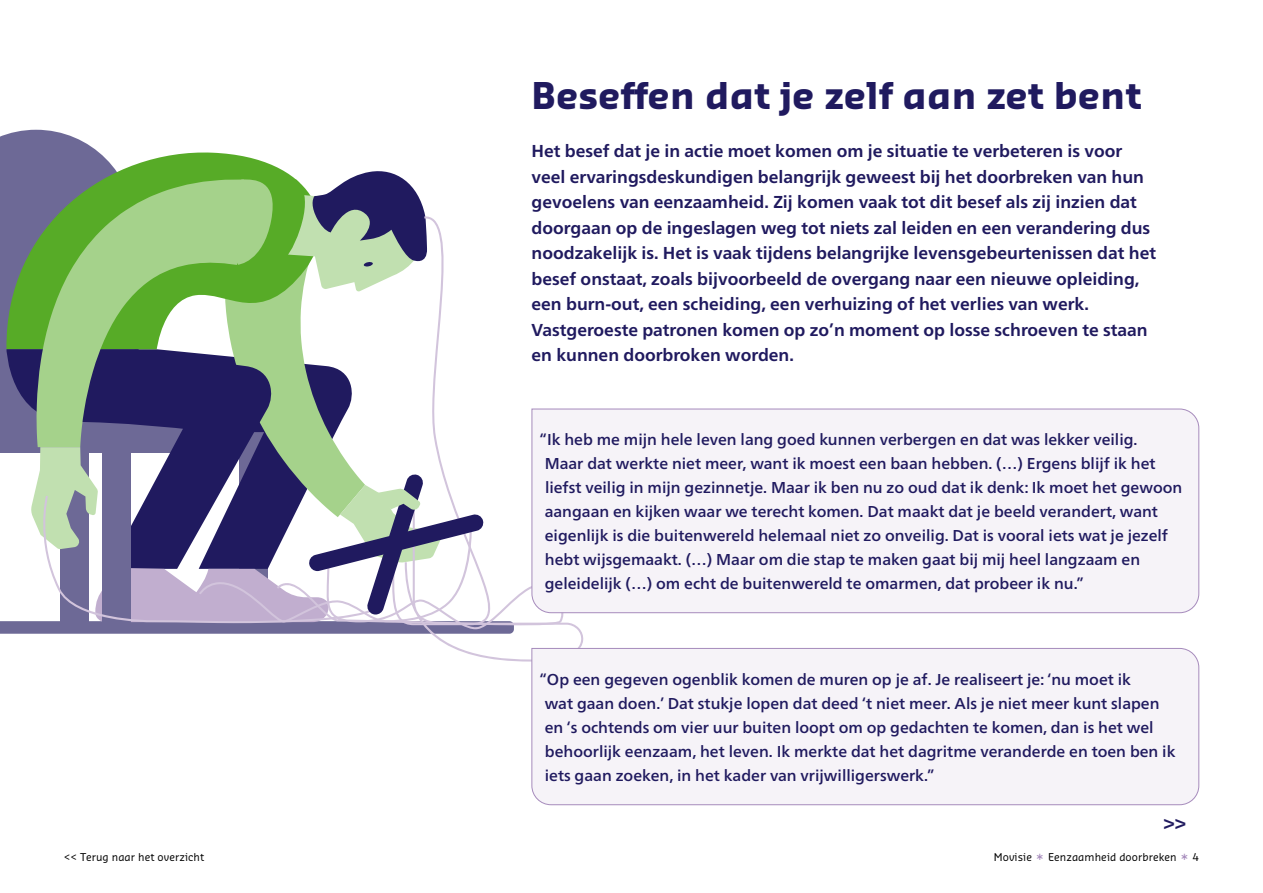
<style>
.page{position:relative;width:1263px;height:893px;background:#fff}
.page>*{position:absolute;margin:0;border:0;box-sizing:border-box;transform-origin:0 0}
.t1{font:700 36px "Sansa";letter-spacing:.01em;color:#201a5f}
.t2{font:500 19.5px "Frutiger Neue LT Pro";color:#201a5f}
.t3{font:700 17.25px/25.5px "Frutiger Neue LT Pro";color:#201a5f}
.t4{font:500 15.75px/24px "Frutiger Neue LT Pro";color:#201a5f}
.t5{font:10.5px "Sansa";letter-spacing:.01em;color:#000}
.s1{font-size:15px;color:#a68bbc}
</style>
<div class="page">
<svg style="left:0;top:130px;width:584px;height:532px"></svg>
<div style="left:531px;top:408px;width:668px;height:205px;background:#f6f3f8"></div>
<div style="left:531px;top:648px;width:668px;height:157px;background:#f6f3f8"></div>
<p class="t5" style="left:64px;top:850px;width:142px">&lt;&lt; Terug naar het overzicht</p>
<h1 class="t1" style="left:531px;top:73px;width:611px">Beseffen dat je zelf aan zet bent</h1>
<p class="t3" style="left:531px;top:138px;width:626px">Het besef dat je in actie moet komen om je situatie te verbeteren is voor veel ervaringsdeskundigen belangrijk geweest bij het doorbreken van hun gevoelens van eenzaamheid. Zij komen vaak tot dit besef als zij inzien dat doorgaan op de ingeslagen weg tot niets zal leiden en een verandering dus noodzakelijk is. Het is vaak tijdens belangrijke levensgebeurtenissen dat het besef onstaat, zoals bijvoorbeeld de overgang naar een nieuwe opleiding, een burn-out, een scheiding, een verhuizing of het verlies van werk.<br>Vastgeroeste patronen komen op zo’n moment op losse schroeven te staan en kunnen doorbroken worden.</p>
<p class="t4" style="left:545px;top:427px;width:639px;text-indent:-5px">“Ik heb me mijn hele leven lang goed kunnen verbergen en dat was lekker veilig.<br>Maar dat werkte niet meer, want ik moest een baan hebben. (…) Ergens blijf ik het liefst veilig in mijn gezinnetje. Maar ik ben nu zo oud dat ik denk: Ik moet het gewoon aangaan en kijken waar we terecht komen. Dat maakt dat je beeld verandert, want eigenlijk is die buitenwereld helemaal niet zo onveilig. Dat is vooral iets wat je jezelf hebt wijsgemaakt. (…) Maar om die stap te maken gaat bij mij heel langzaam en geleidelijk (…) om echt de buitenwereld te omarmen, dat probeer ik nu.”</p>
<p class="t4" style="left:545px;top:667px;width:632px;text-indent:-5px">“Op een gegeven ogenblik komen de muren op je af. Je realiseert je: ‘nu moet ik<br>wat gaan doen.’ Dat stukje lopen dat deed ‘t niet meer. Als je niet meer kunt slapen en ‘s ochtends om vier uur buiten loopt om op gedachten te komen, dan is het wel behoorlijk eenzaam, het leven. Ik merkte dat het dagritme veranderde en toen ben ik iets gaan zoeken, in het kader van vrijwilligerswerk.”</p>
<p class="t2" style="left:1163px;top:810px;width:24px">&gt;&gt;</p>
<p class="t5" style="left:994px;top:850px;width:207px">Movisie <span class="s1">*</span> Eenzaamheid doorbreken <span class="s1">*</span> 4</p>
</div>
